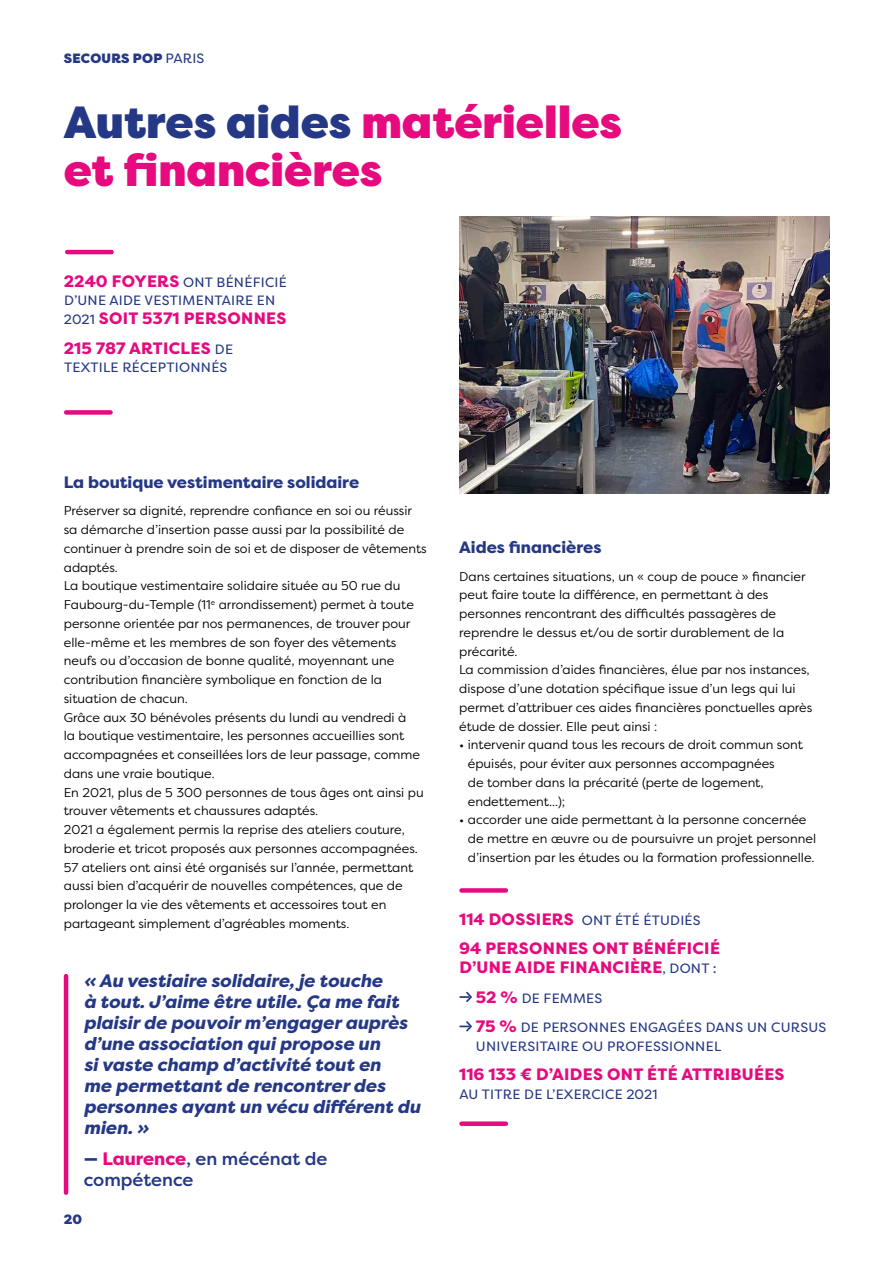
<style>
.page{position:relative;width:893px;height:1263px;background:#fff}
.page>*{position:absolute;margin:0;border:0;box-sizing:border-box;transform-origin:0 0}
.t1{font:900 45px/48px "Filson Pro";color:#e60a7e}
.t2{font:italic 800 18px/21px "Filson Pro";color:#253885}
.t3{font:500 18px/21px "Filson Pro";color:#253885}
.t4{font:800 16.5px/29.4px "Filson Pro";letter-spacing:.02em;color:#e60a7e}
.t5{font:800 16.5px "Filson Pro";color:#253885}
.t6{font:13.5px/18.8px "Filson Pro";letter-spacing:.02em;color:#253885}
.t7{font:900 13.5px "Filson Pro";letter-spacing:.02em;color:#253885}
.t8{font:12.75px/18.8px "Filson Pro";color:#000}
.s1{font-weight:400}
.s2{color:#253885}
.s3{font-weight:800;font-size:16.5px;color:#e60a7e}
.s4{font-weight:400;font-size:13.5px;color:#253885}
.s5{font-weight:800}
.s6{font-weight:800;color:#e60a7e}
</style>
<div class="page">
<hr style="left:64px;top:976px;width:4px;height:217px;background:#e60a7e">
<svg style="left:460px;top:991px;width:12px;height:11px"></svg>
<svg style="left:460px;top:1021px;width:12px;height:11px"></svg>
<div style="left:66px;top:410px;width:45px;height:5px;background:#e60a7e"></div>
<div style="left:461px;top:1121px;width:45px;height:5px;background:#e60a7e"></div>
<hr style="left:67px;top:250px;width:45px;height:4px;background:#e60a7e">
<div style="left:461px;top:888px;width:45px;height:5px;background:#e60a7e"></div>
<img style="left:459px;top:216px;width:370px;height:277px">
<p class="t7" style="left:64px;top:50px;width:142px">SECOURS POP <span class="s1">PARIS</span></p>
<h1 class="t1" style="left:64px;top:100px;width:560px"><span class="s2">Autres aides</span> matérielles et financières</h1>
<p class="t6" style="left:64px;top:272px;width:224px"><span class="s3">2240 FOYERS</span> ONT BÉNÉFICIÉ<br>D’UNE AIDE VESTIMENTAIRE EN</p>
<p class="t4" style="left:64px;top:304px;width:224px"><span class="s4">2021</span> SOIT 5371 PERSONNES<br>215 787 ARTICLES <span class="s4">DE</span></p>
<p class="t6" style="left:64px;top:358px;width:165px">TEXTILE RÉCEPTIONNÉS</p>
<p class="t5" style="left:64px;top:472px;width:297px">La boutique vestimentaire solidaire</p>
<p class="t8" style="left:64px;top:501px;width:365px">Préserver sa dignité, reprendre confiance en soi ou réussir sa démarche d’insertion passe aussi par la possibilité de continuer à prendre soin de soi et de disposer de vêtements adaptés.<br>La boutique vestimentaire solidaire située au 50 rue du Faubourg-du-Temple (11<sup>e</sup> arrondissement) permet à toute personne orientée par nos permanences, de trouver pour elle-même et les membres de son foyer des vêtements neufs ou d’occasion de bonne qualité, moyennant une contribution financière symbolique en fonction de la situation de chacun.<br>Grâce aux 30 bénévoles présents du lundi au vendredi à<br>la boutique vestimentaire, les personnes accueillies sont accompagnées et conseillées lors de leur passage, comme dans une vraie boutique.<br>En 2021, plus de 5 300 personnes de tous âges ont ainsi pu trouver vêtements et chaussures adaptés.<br>2021 a également permis la reprise des ateliers couture, broderie et tricot proposés aux personnes accompagnées.<br>57 ateliers ont ainsi été organisés sur l’année, permettant aussi bien d’acquérir de nouvelles compétences, que de prolonger la vie des vêtements et accessoires tout en partageant simplement d’agréables moments.</p>
<p class="t2" style="left:84px;top:971px;width:338px">« Au vestiaire solidaire, je touche<br>à tout. J’aime être utile. Ça me fait plaisir de pouvoir m’engager auprès d’une association qui propose un<br>si vaste champ d’activité tout en<br>me permettant de rencontrer des personnes ayant un vécu différent du mien. »</p>
<h2 class="t3" style="left:84px;top:1147px;width:245px"><span class="s5">—</span> <span class="s6">Laurence</span>, en mécénat de compétence</h2>
<p class="t7" style="left:64px;top:1211px;width:20px">20</p>
<p class="t5" style="left:459px;top:537px;width:144px">Aides financières</p>
<p class="t8" style="left:459px;top:566px;width:355px">Dans certaines situations, un « coup de pouce » financier peut faire toute la différence, en permettant à des personnes rencontrant des difficultés passagères de reprendre le dessus et/ou de sortir durablement de la précarité.<br>La commission d’aides financières, élue par nos instances, dispose d’une dotation spécifique issue d’un legs qui lui permet d’attribuer ces aides financières ponctuelles après étude de dossier. Elle peut ainsi :</p>
<p class="t8" style="left:468px;top:735px;width:337px;text-indent:-9px">• intervenir quand tous les recours de droit commun sont épuisés, pour éviter aux personnes accompagnées<br>de tomber dans la précarité (perte de logement, endettement...);</p>
<p class="t8" style="left:468px;top:810px;width:350px;text-indent:-9px">• accorder une aide permettant à la personne concernée de mettre en œuvre ou de poursuivre un projet personnel d’insertion par les études ou la formation professionnelle.</p>
<p class="t6" style="left:459px;top:911px;width:243px"><span class="s3">114 DOSSIERS</span> ONT ÉTÉ ÉTUDIÉS</p>
<p class="t4" style="left:459px;top:940px;width:262px;line-height:18.8px">94 PERSONNES ONT BÉNÉFICIÉ<br>D’UNE AIDE FINANCIÈRE<span class="s4">, DONT :</span></p>
<p class="t6" style="left:476px;top:983px;width:352px;line-height:29.4px"><span class="s3">52 %</span> DE FEMMES<br><span class="s3">75 %</span> DE PERSONNES ENGAGÉES DANS UN CURSUS</p>
<p class="t6" style="left:476px;top:1036px;width:247px">UNIVERSITAIRE OU PROFESSIONNEL</p>
<p class="t4" style="left:459px;top:1060px;width:327px">116 133 € D’AIDES ONT ÉTÉ ATTRIBUÉES</p>
<p class="t6" style="left:459px;top:1084px;width:199px">AU TITRE DE L’EXERCICE 2021</p>
</div>
